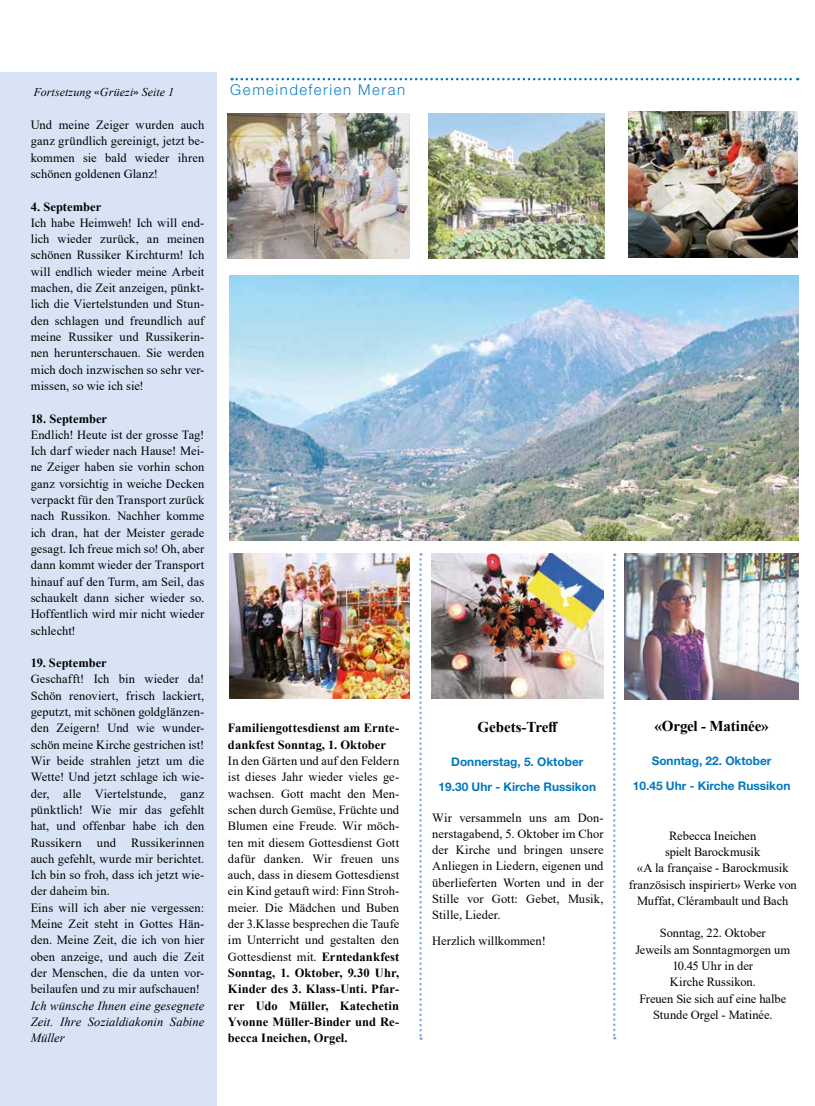
<style>
.page{position:relative;width:815px;height:1106px;background:#fff}
.page>*{position:absolute;margin:0;border:0;box-sizing:border-box;transform-origin:0 0}
.t1{font:700 15px "Times New Roman";letter-spacing:-.005em;color:#000}
.t2{font:300 15px "Helvetica Neue LT Pro";letter-spacing:.1em;color:#1381c4}
.t3{font:12.5px/16.2px "Times New Roman";letter-spacing:.005em;color:#000;text-align:justify}
.t4{font:700 12.5px/16.2px "Times New Roman";letter-spacing:.005em;color:#000}
.t5{font:italic 12.5px/16.2px "Times New Roman";letter-spacing:.005em;color:#000;text-align:justify}
.t6{font:700 11.88px/24.4px "Helvetica Neue LT Pro";color:#0078bf;text-align:center}
.t7{font:italic 11.88px "Times New Roman";letter-spacing:.015em;color:#000}
.s1{font-family:"Helvetica Neue LT Pro";font-style:normal}
.s2{font-weight:700}
</style>
<div class="page">
<svg style="left:419px;top:553px;width:3px;height:486px"></svg>
<svg style="left:232px;top:78px;width:566px;height:2px"></svg>
<div style="left:0;top:73px;width:217px;height:1033px;background:#d8e4f6"></div>
<svg style="left:613px;top:553px;width:2px;height:486px"></svg>
<img style="left:228px;top:113px;width:182px;height:145px">
<img style="left:429px;top:113px;width:176px;height:145px">
<img style="left:628px;top:111px;width:169px;height:147px">
<img style="left:229px;top:275px;width:569px;height:266px">
<img style="left:229px;top:553px;width:181px;height:145px">
<img style="left:625px;top:553px;width:173px;height:146px">
<img style="left:431px;top:553px;width:173px;height:145px">
<p class="t7" style="left:34px;top:84px;width:142px">Fortsetzung <span class="s1">«</span>Grüezi<span class="s1">»</span> Seite 1</p>
<p class="t3" style="left:31px;top:116px;width:175px">Und meine Zeiger wurden auch ganz gründlich gereinigt, jetzt be&shy;kommen sie bald wieder ihren schönen goldenen Glanz!</p>
<p class="t4" style="left:31px;top:198px;width:72px">4. September</p>
<p class="t3" style="left:31px;top:214px;width:175px">Ich habe Heimweh! Ich will end&shy;lich wieder zurück, an meinen schönen Russiker Kirchturm! Ich will endlich wieder meine Arbeit machen, die Zeit anzeigen, pünkt&shy;lich die Viertelstunden und Stun&shy;den schlagen und freundlich auf meine Russiker und Russikerin&shy;nen herunterschauen. Sie werden mich doch inzwischen so sehr ver&shy;missen, so wie ich sie!</p>
<p class="t4" style="left:31px;top:410px;width:78px">18. September</p>
<p class="t3" style="left:31px;top:426px;width:175px">Endlich! Heute ist der grosse Tag!<br>Ich darf wieder nach Hause! Mei&shy;ne Zeiger haben sie vorhin schon ganz vorsichtig in weiche Decken verpackt für den Transport zurück nach Russikon. Nachher komme ich dran, hat der Meister gerade gesagt. Ich freue mich so! Oh, aber dann kommt wieder der Transport hinauf auf den Turm, am Seil, das schaukelt dann sicher wieder so.<br>Hoffentlich wird mir nicht wieder schlecht!</p>
<p class="t4" style="left:31px;top:654px;width:78px">19. September</p>
<p class="t3" style="left:31px;top:670px;width:175px;text-align:left">Geschafft! Ich bin wieder da!<br>Schön renoviert, frisch lackiert, geputzt, mit schönen goldglänzen&shy;den Zeigern! Und wie wunder&shy;schön meine Kirche gestrichen ist!<br>Wir beide strahlen jetzt um die<br>Wette! Und jetzt schlage ich wie&shy;der, alle Viertelstunde, ganz pünktlich! Wie mir das gefehlt hat, und offenbar habe ich den<br>Russikern und Russikerinnen auch gefehlt, wurde mir berichtet.<br>Ich bin so froh, dass ich jetzt wie&shy;der daheim bin.<br>Eins will ich aber nie vergessen:<br>Meine Zeit steht in Gottes Hän&shy;den. Meine Zeit, die ich von hier oben anzeige, und auch die Zeit der Menschen, die da unten vor&shy;beilaufen und zu mir aufschauen!</p>
<p class="t5" style="left:31px;top:997px;width:175px">Ich wünsche Ihnen eine gesegnete Zeit. Ihre Sozialdiakonin Sabine Müller</p>
<p class="t2" style="left:230px;top:80px;width:176px">Gemeindeferien Meran</p>
<p class="t4" style="left:228px;top:719px;width:173px">Familiengottesdienst am Ernte&shy;dankfest Sonntag, 1. Oktober</p>
<p class="t3" style="left:228px;top:752px;width:173px">In den Gärten und auf den Feldern ist dieses Jahr wieder vieles ge&shy;wachsen. Gott macht den Men&shy;schen durch Gemüse, Früchte und Blumen eine Freude. Wir möch&shy;ten mit diesem Gottesdienst Gott dafür danken. Wir freuen uns auch, dass in diesem Gottesdienst ein Kind getauft wird: Finn Stroh&shy;meier. Die Mädchen und Buben der 3.Klasse besprechen die Taufe im Unterricht und gestalten den Gottesdienst mit. <span class="s2">Erntedankfest Sonntag, 1. Oktober, 9.30 Uhr, Kinder des 3. Klass-Unti. Pfar&shy;rer Udo Müller, Katechetin Yvonne Müller-Binder und Re&shy;becca Ineichen, Orgel.</span></p>
<p class="t1" style="left:477px;top:716px;width:82px">Gebets-Treff</p>
<p class="t6" style="left:439px;top:749px;width:159px">Donnerstag, 5. Oktober<br>19.30 Uhr - Kirche Russikon</p>
<p class="t3" style="left:432px;top:808px;width:173px">Wir versammeln uns am Don&shy;nerstagabend, 5. Oktober im Chor der Kirche und bringen unsere Anliegen in Liedern, eigenen und überlieferten Worten und in der Stille vor Gott: Gebet, Musik, Stille, Lieder.</p>
<p class="t3" style="left:432px;top:932px;width:115px">Herzlich willkommen!</p>
<p class="t1" style="left:655px;top:715px;width:116px">«Orgel - Matinée»</p>
<p class="t6" style="left:633px;top:748px;width:159px">Sonntag, 22. Oktober<br>10.45 Uhr - Kirche Russikon</p>
<p class="t3" style="left:629px;top:827px;width:170px;text-align:center">Rebecca Ineichen<br>spielt Barockmusik<br>«A la française - Barockmusik französisch inspiriert» Werke von<br>Muffat, Clérambault und Bach</p>
<p class="t3" style="left:635px;top:924px;width:156px;text-align:center">Sonntag, 22. Oktober<br>Jeweils am Sonntagmorgen um<br>10.45 Uhr in der<br>Kirche Russikon.<br>Freuen Sie sich auf eine halbe<br>Stunde Orgel - Matinée.</p>
</div>
